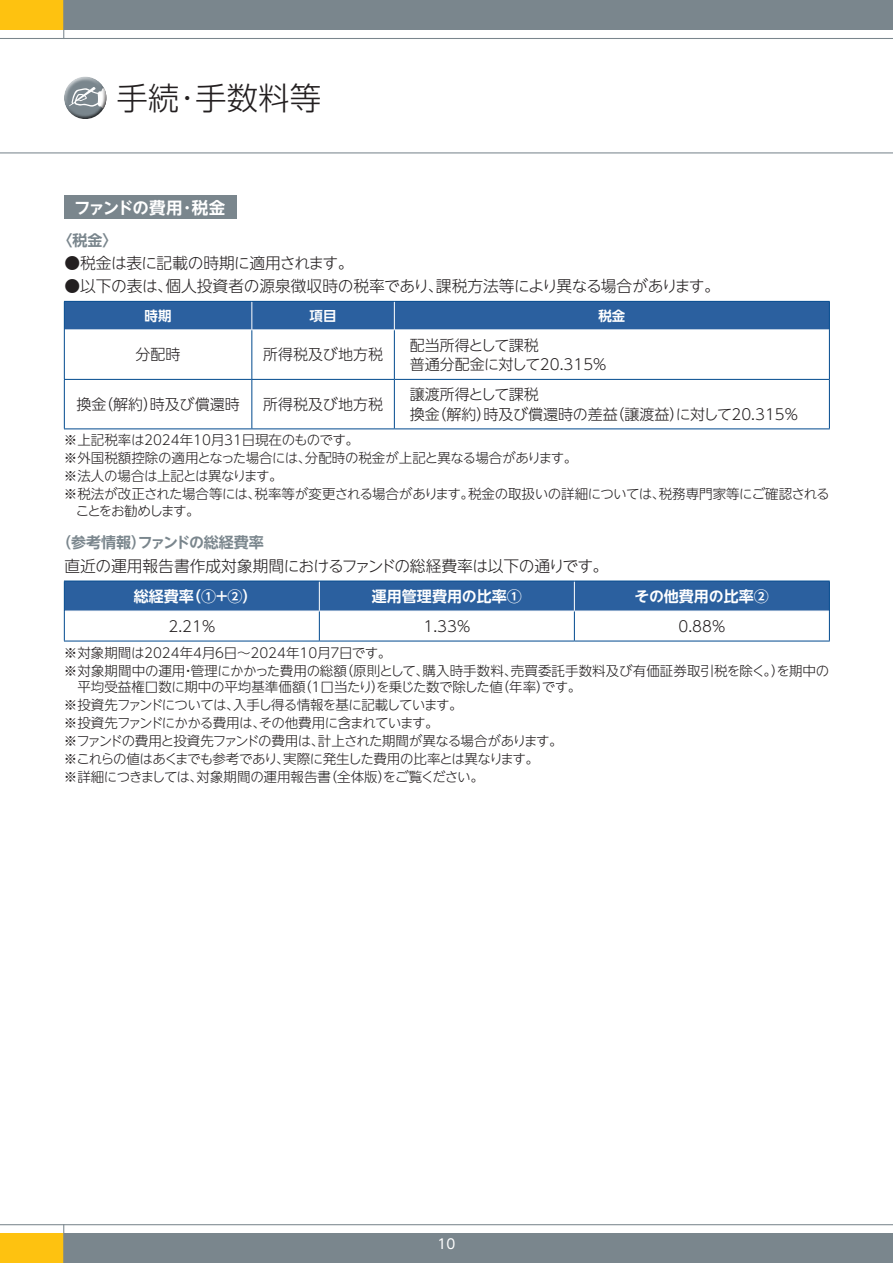
<style>
.page{position:relative;width:893px;height:1263px;background:#fff}
.page>*{position:absolute;margin:0;border:0;box-sizing:border-box;transform-origin:0 0}
.t1{font:300 31.5px "UD Shin Go NT Pro";color:#231f20}
.t2{font:700 16.5px "UD Shin Go NT Pro De";letter-spacing:-.07em;color:#fff}
.t3{font:300 15.75px "UD Shin Go NT Pro";letter-spacing:-.015em;color:#231f20}
.t4{font:300 15.75px "UD Shin Go NT Pro";letter-spacing:-.035em;color:#231f20}
.t5{font:300 15px/19.5px "UD Shin Go NT Pro";color:#231f20}
.t6{font:700 15px "UD Shin Go NT Pro De";color:#fff}
.t7{font:700 15px "UD Shin Go NT Pro De";color:#7a868d}
.t8{font:300 13.5px/18px "UD Shin Go NT Pro";letter-spacing:-.03em;color:#231f20}
.t9{font:300 13.5px/18px "UD Shin Go NT Pro";color:#231f20}
.t10{font:300 13.5px "UD Shin Go NT Pro";letter-spacing:-.115em;color:#231f20}
.t11{font:700 13.5px "UD Shin Go NT Pro De";color:#fff}
.t12{font:13.5px "UD Shin Go NT Pro";color:#fff}
</style>
<div class="page">
<div style="left:64px;top:0;width:829px;height:30px;background:#7a868d"></div>
<div style="left:64px;top:1233px;width:829px;height:30px;background:#7a868d"></div>
<hr style="left:0;top:38px;width:893px;height:1px;background:#7a868d">
<hr style="left:0;top:152px;width:893px;height:1px;background:#7a868d">
<hr style="left:0;top:1224px;width:893px;height:1px;background:#7a868d">
<div style="left:0;top:0;width:64px;height:30px;background:#fec210"></div>
<div style="left:0;top:1233px;width:64px;height:30px;background:#fec210"></div>
<hr style="left:63px;top:0;width:1px;height:39px;background:#7a868d">
<hr style="left:63px;top:1224px;width:1px;height:39px;background:#7a868d">
<div style="left:64px;top:196px;width:172px;height:23px;background:#7a868d"></div>
<svg style="left:64px;top:301px;width:766px;height:29px;background:#2f63a0"></svg>
<hr style="left:64px;top:330px;width:1px;height:49px;background:#01498e">
<hr style="left:829px;top:330px;width:1px;height:49px;background:#01498e">
<hr style="left:64px;top:380px;width:1px;height:48px;background:#01498e">
<hr style="left:829px;top:380px;width:1px;height:48px;background:#01498e">
<hr style="left:64px;top:428px;width:188px;height:1px;background:#01498e">
<hr style="left:252px;top:428px;width:142px;height:1px;background:#01498e">
<hr style="left:394px;top:428px;width:436px;height:1px;background:#01498e">
<hr style="left:251px;top:330px;width:1px;height:49px;background:#01498e">
<hr style="left:394px;top:330px;width:1px;height:49px;background:#01498e">
<hr style="left:64px;top:379px;width:188px;height:1px;background:#01498e">
<hr style="left:252px;top:379px;width:142px;height:1px;background:#01498e">
<hr style="left:251px;top:380px;width:1px;height:48px;background:#01498e">
<hr style="left:394px;top:379px;width:436px;height:1px;background:#01498e">
<hr style="left:394px;top:380px;width:1px;height:48px;background:#01498e">
<div style="left:65px;top:582px;width:764px;height:29px;background:#2b609f"></div>
<hr style="left:319px;top:581px;width:1px;height:30px;background:#fff">
<hr style="left:574px;top:581px;width:1px;height:30px;background:#fff">
<hr style="left:64px;top:581px;width:255px;height:1px;background:#01498e">
<hr style="left:64px;top:581px;width:1px;height:30px;background:#01498e">
<hr style="left:319px;top:581px;width:255px;height:1px;background:#01498e">
<hr style="left:574px;top:581px;width:256px;height:1px;background:#01498e">
<hr style="left:829px;top:581px;width:1px;height:30px;background:#01498e">
<hr style="left:64px;top:611px;width:1px;height:30px;background:#01498e">
<hr style="left:829px;top:611px;width:1px;height:30px;background:#01498e">
<hr style="left:64px;top:641px;width:255px;height:1px;background:#01498e">
<hr style="left:319px;top:641px;width:255px;height:1px;background:#01498e">
<hr style="left:574px;top:641px;width:256px;height:1px;background:#01498e">
<hr style="left:319px;top:611px;width:1px;height:30px;background:#01498e">
<hr style="left:574px;top:611px;width:1px;height:30px;background:#01498e">
<div style="left:64px;top:76px;width:43px;height:34px;background:#fff;opacity:.75"></div>
<div style="left:64px;top:83px;width:44px;height:38px;background:#231f20;opacity:.75"></div>
<h1 class="t1" style="left:116px;top:72px;width:206px">手続･手数料等</h1>
<p class="t2" style="left:74px;top:194px;width:153px">ファンドの費用･税金</p>
<p class="t7" style="left:57px;top:228px;width:61px">〈税金〉</p>
<p class="t4" style="left:64px;top:250px;width:291px">●税金は表に記載の時期に適用されます。</p>
<p class="t3" style="left:64px;top:273px;width:657px">●以下の表は、個人投資者の源泉徴収時の税率であり、課税方法等により異なる場合があります。</p>
<p class="t11" style="left:145px;top:305px;width:28px">時期</p>
<p class="t11" style="left:310px;top:305px;width:28px">項目</p>
<p class="t11" style="left:598px;top:305px;width:28px">税金</p>
<p class="t5" style="left:136px;top:344px;width:46px">分配時</p>
<p class="t5" style="left:263px;top:344px;width:121px">所得税及び地方税</p>
<p class="t5" style="left:410px;top:335px;width:198px">配当所得として課税<br>普通分配金に対して20.315%</p>
<p class="t5" style="left:76px;top:394px;width:165px">換金（解約）時及び償還時</p>
<p class="t5" style="left:263px;top:394px;width:121px">所得税及び地方税</p>
<p class="t5" style="left:410px;top:384px;width:390px">譲渡所得として課税<br>換金（解約）時及び償還時の差益（譲渡益）に対して20.315%</p>
<p class="t8" style="left:64px;top:431px;width:767px">※上記税率は2024年10月31日現在のものです。<br>※外国税額控除の適用となった場合には、分配時の税金が上記と異なる場合があります。<br>※法人の場合は上記とは異なります。<br>※税法が改正された場合等には、税率等が変更される場合があります。税金の取扱いの詳細については、税務専門家等にご確認される</p>
<p class="t10" style="left:76px;top:500px;width:125px">ことをお勧めします。</p>
<p class="t7" style="left:56px;top:531px;width:209px">（参考情報）ファンドの総経費率</p>
<p class="t3" style="left:64px;top:553px;width:545px">直近の運用報告書作成対象期間におけるファンドの総経費率は以下の通りです。</p>
<p class="t6" style="left:134px;top:584px;width:125px">総経費率（①+②）</p>
<p class="t6" style="left:372px;top:584px;width:151px">運用管理費用の比率①</p>
<p class="t6" style="left:635px;top:584px;width:136px">その他費用の比率②</p>
<p class="t5" style="left:168px;top:616px;width:48px">2.21%</p>
<p class="t5" style="left:423px;top:616px;width:48px">1.33%</p>
<p class="t5" style="left:678px;top:616px;width:48px">0.88%</p>
<p class="t9" style="left:64px;top:643px;width:767px">※対象期間は2024年4月6日～2024年10月7日です。<br>※対象期間中の運用・管理にかかった費用の総額（原則として、購入時手数料、売買委託手数料及び有価証券取引税を除く。）を期中の</p>
<p class="t8" style="left:64px;top:677px;width:519px;text-indent:14px">平均受益権口数に期中の平均基準価額（1口当たり）を乗じた数で除した値（年率）です。※投資先ファンドについては、入手し得る情報を基に記載しています。<br>※投資先ファンドにかかる費用は、その他費用に含まれています。<br>※ファンドの費用と投資先ファンドの費用は、計上された期間が異なる場合があります。<br>※これらの値はあくまでも参考であり、実際に発生した費用の比率とは異なります。<br>※詳細につきましては、対象期間の運用報告書（全体版）をご覧ください。</p>
<p class="t12" style="left:438px;top:1233px;width:19px">10</p>
</div>
